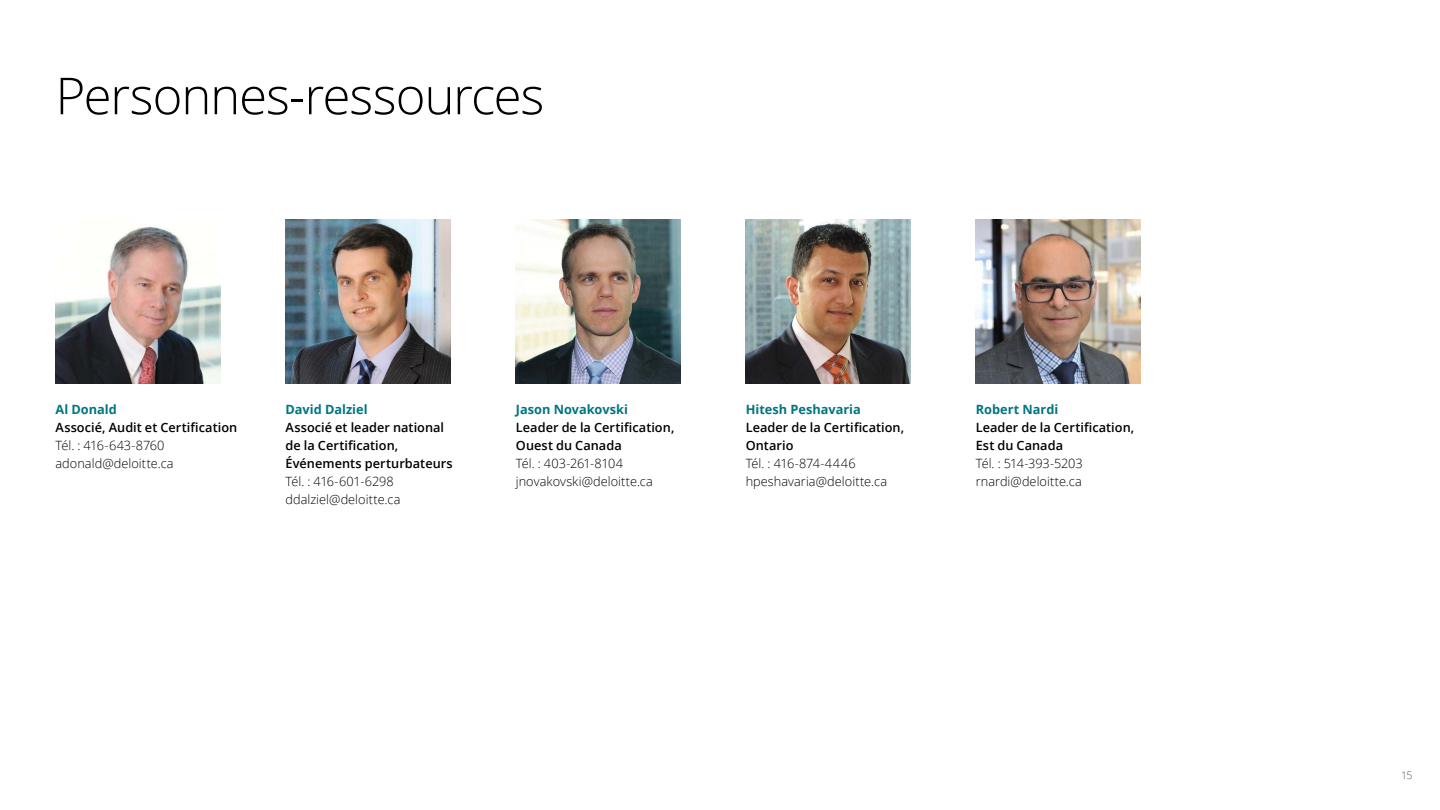
<style>
.page{position:relative;width:1440px;height:810px;background:#fff}
.page>*{position:absolute;margin:0;border:0;box-sizing:border-box;transform-origin:0 0}
.t1{font:300 51px "Open Sans";letter-spacing:-.02em;color:#000}
.t2{font:600 12.75px/18px "Open Sans";letter-spacing:.005em;color:#000}
.t3{font:300 12.75px/18px "Open Sans";color:#000}
.t4{font:700 12.75px "Open Sans";color:#007680}
.t5{font:300 10.5px "Open Sans";color:#53565a}
</style>
<div class="page">
<img style="left:746px;top:219px;width:164px;height:165px">
<img style="left:976px;top:219px;width:164px;height:165px">
<img style="left:516px;top:219px;width:164px;height:165px">
<img style="left:286px;top:219px;width:164px;height:165px">
<img style="left:56px;top:226px;width:164px;height:158px">
<h1 class="t1" style="left:56px;top:61px;width:490px">Personnes-ressources</h1>
<p class="t4" style="left:56px;top:400px;width:63px">Al Donald</p>
<p class="t2" style="left:56px;top:418px;width:183px">Associé, Audit et Certification</p>
<p class="t3" style="left:56px;top:436px;width:120px">Tél. : 416-643-8760 adonald@deloitte.ca</p>
<p class="t4" style="left:286px;top:400px;width:84px">David Dalziel</p>
<p class="t2" style="left:286px;top:418px;width:169px">Associé et leader national de la Certification,<br>Événements perturbateurs</p>
<p class="t3" style="left:286px;top:472px;width:116px">Tél. : 416-601-6298 ddalziel@deloitte.ca</p>
<p class="t4" style="left:516px;top:400px;width:114px">Jason Novakovski</p>
<p class="t2" style="left:516px;top:418px;width:160px">Leader de la Certification,<br>Ouest du Canada</p>
<p class="t3" style="left:516px;top:454px;width:139px">Tél. : 403-261-8104 jnovakovski@deloitte.ca</p>
<p class="t4" style="left:746px;top:400px;width:117px">Hitesh Peshavaria</p>
<p class="t2" style="left:746px;top:418px;width:160px">Leader de la Certification,<br>Ontario</p>
<p class="t3" style="left:746px;top:454px;width:143px">Tél. : 416-874-4446 hpeshavaria@deloitte.ca</p>
<p class="t4" style="left:976px;top:400px;width:84px">Robert Nardi</p>
<p class="t2" style="left:976px;top:418px;width:160px">Leader de la Certification,<br>Est du Canada</p>
<p class="t3" style="left:976px;top:454px;width:109px">Tél. : 514-393-5203 rnardi@deloitte.ca</p>
<p class="t5" style="left:1401px;top:768px;width:13px">15</p>
</div>
